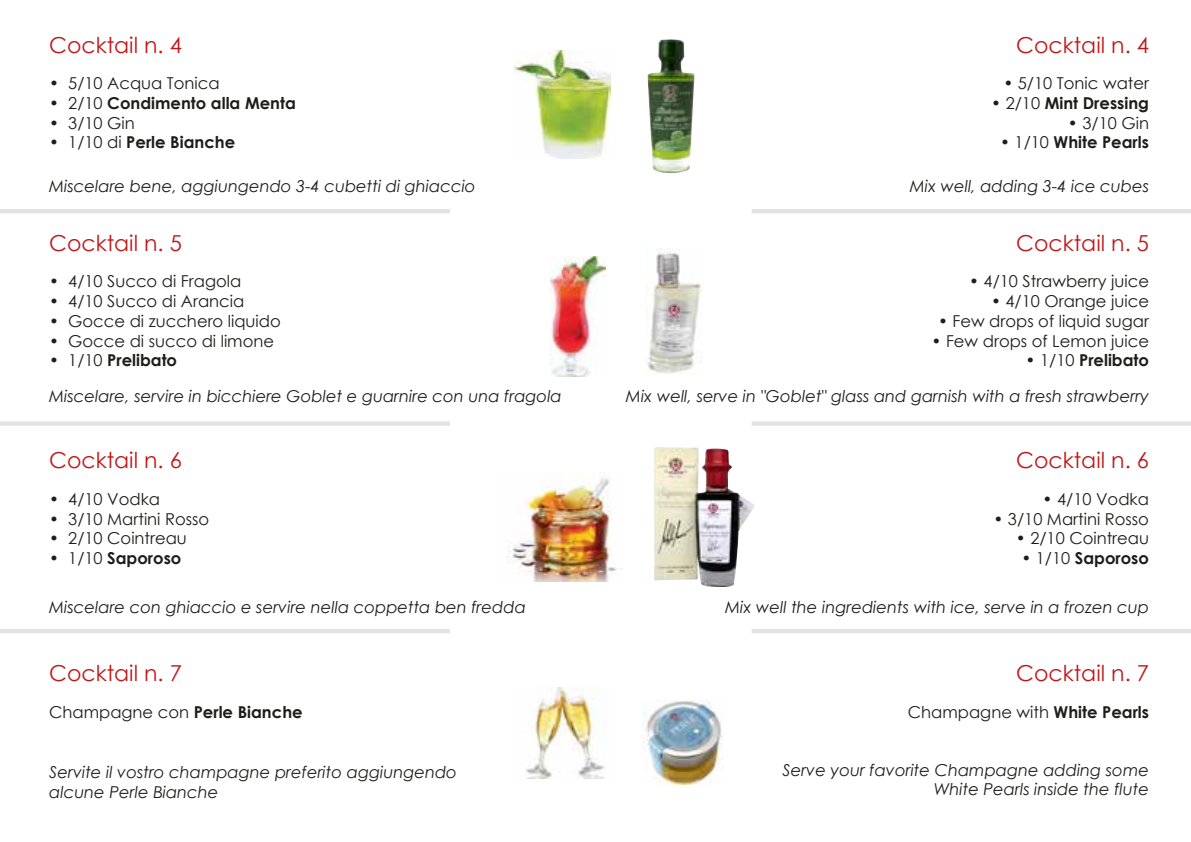
<style>
.page{position:relative;width:1191px;height:842px;background:#fff}
.page>*{position:absolute;margin:0;border:0;box-sizing:border-box;transform-origin:0 0}
.t1{font:22px "Century Gothic";color:#c11718}
.t2{font:italic 16.4px/36px "Century Gothic";color:#1d1d1b}
.t3{font:16.4px "Century Gothic";color:#1d1d1b}
.t4{font:700 16.4px "Century Gothic";color:#1d1d1b}
.s1{font-weight:400}
.s2{font-style:normal}
.s3{font-weight:700;font-style:normal}
.s4{font-weight:700}
</style>
<div class="page">
<img style="left:654px;top:447px;width:101px;height:140px">
<img style="left:646px;top:248px;width:57px;height:126px">
<hr style="left:0;top:209px;width:450px;height:4px;background:#e3e3e3">
<hr style="left:751px;top:209px;width:440px;height:4px;background:#e3e3e3">
<div style="left:0;top:421px;width:450px;height:5px;background:#e3e3e3"></div>
<div style="left:751px;top:421px;width:440px;height:5px;background:#e3e3e3"></div>
<hr style="left:0;top:629px;width:450px;height:4px;background:#e3e3e3">
<hr style="left:751px;top:629px;width:440px;height:4px;background:#e3e3e3">
<img style="left:514px;top:51px;width:96px;height:108px">
<img style="left:551px;top:257px;width:54px;height:120px">
<img style="left:507px;top:472px;width:115px;height:110px">
<img style="left:525px;top:687px;width:80px;height:91px">
<img style="left:647px;top:39px;width:48px;height:134px">
<img style="left:643px;top:701px;width:81px;height:83px">
<h1 class="t1" style="left:49px;top:30px;width:134px">Cocktail n. 4</h1>
<p class="t3" style="left:49px;top:72px;width:172px">• 5/10 Acqua Tonica</p>
<p class="t4" style="left:49px;top:91px;width:248px"><span class="s1">• 2/10</span> Condimento alla Menta</p>
<p class="t3" style="left:49px;top:111px;width:87px">• 3/10 Gin</p>
<p class="t4" style="left:49px;top:130px;width:187px"><span class="s1">• 1/10 di</span> Perle Bianche</p>
<p class="t2" style="left:49px;top:168px;width:428px">Miscelare bene, aggiungendo 3-4 cubetti di ghiaccio</p>
<h1 class="t1" style="left:49px;top:228px;width:134px">Cocktail n. 5</h1>
<p class="t3" style="left:49px;top:270px;width:194px">• 4/10 Succo di Fragola</p>
<p class="t3" style="left:49px;top:290px;width:197px">• 4/10 Succo di Arancia</p>
<p class="t3" style="left:49px;top:309px;width:233px">• Gocce di zucchero liquido</p>
<p class="t3" style="left:49px;top:329px;width:226px">• Gocce di succo di limone</p>
<p class="t2" style="left:49px;top:342px;width:514px"><span class="s2">• 1/10</span> <span class="s3">Prelibato<br></span>Miscelare, servire in bicchiere Goblet e guarnire con una fragola</p>
<h1 class="t1" style="left:49px;top:445px;width:134px">Cocktail n. 6</h1>
<p class="t3" style="left:49px;top:487px;width:112px">• 4/10 Vodka</p>
<p class="t3" style="left:49px;top:507px;width:162px">• 3/10 Martini Rosso</p>
<p class="t3" style="left:49px;top:527px;width:139px">• 2/10 Cointreau</p>
<p class="t4" style="left:49px;top:545px;width:134px"><span class="s1">• 1/10</span> Saporoso</p>
<p class="t2" style="left:49px;top:589px;width:478px">Miscelare con ghiaccio e servire nella coppetta ben fredda</p>
<h1 class="t1" style="left:49px;top:658px;width:134px">Cocktail n. 7</h1>
<p class="t3" style="left:49px;top:700px;width:255px">Champagne con <span class="s4">Perle Bianche</span></p>
<p class="t2" style="left:49px;top:762px;width:409px;line-height:19.6px">Servite il vostro champagne preferito aggiungendo alcune Perle Bianche</p>
<h1 class="t1" style="left:1016px;top:30px;width:134px">Cocktail n. 4</h1>
<p class="t3" style="left:1003px;top:72px;width:147px">• 5/10 Tonic water</p>
<p class="t4" style="left:991px;top:91px;width:159px"><span class="s1">• 2/10</span> Mint Dressing</p>
<p class="t3" style="left:1068px;top:111px;width:83px">• 3/10 Gin</p>
<p class="t4" style="left:1000px;top:130px;width:150px"><span class="s1">• 1/10</span> White Pearls</p>
<p class="t2" style="left:909px;top:168px;width:241px">Mix well, adding 3-4 ice cubes</p>
<h1 class="t1" style="left:1016px;top:228px;width:134px">Cocktail n. 5</h1>
<p class="t3" style="left:969px;top:270px;width:181px">• 4/10 Strawberry juice</p>
<p class="t3" style="left:991px;top:290px;width:159px">• 4/10 Orange juice</p>
<p class="t3" style="left:938px;top:309px;width:212px">• Few drops of liquid sugar</p>
<p class="t3" style="left:931px;top:329px;width:219px">• Few drops of Lemon juice</p>
<p class="t2" style="left:626px;top:342px;width:524px;text-align:right"><span class="s2">• 1/10</span> <span class="s3">Prelibato<br></span>Mix well, serve in "Goblet" glass and garnish with a fresh strawberry</p>
<h1 class="t1" style="left:1016px;top:445px;width:134px">Cocktail n. 6</h1>
<p class="t3" style="left:1042px;top:487px;width:108px">• 4/10 Vodka</p>
<p class="t3" style="left:993px;top:507px;width:157px">• 3/10 Martini Rosso</p>
<p class="t3" style="left:1015px;top:527px;width:135px">• 2/10 Cointreau</p>
<p class="t4" style="left:1021px;top:545px;width:129px"><span class="s1">• 1/10</span> Saporoso</p>
<p class="t2" style="left:725px;top:589px;width:425px">Mix well the ingredients with ice, serve in a frozen cup</p>
<h1 class="t1" style="left:1016px;top:658px;width:134px">Cocktail n. 7</h1>
<p class="t3" style="left:908px;top:700px;width:243px">Champagne with <span class="s4">White Pearls</span></p>
<p class="t2" style="left:782px;top:759px;width:368px;line-height:19.6px;text-align:right">Serve your favorite Champagne adding some<br>White Pearls inside the flute</p>
</div>
